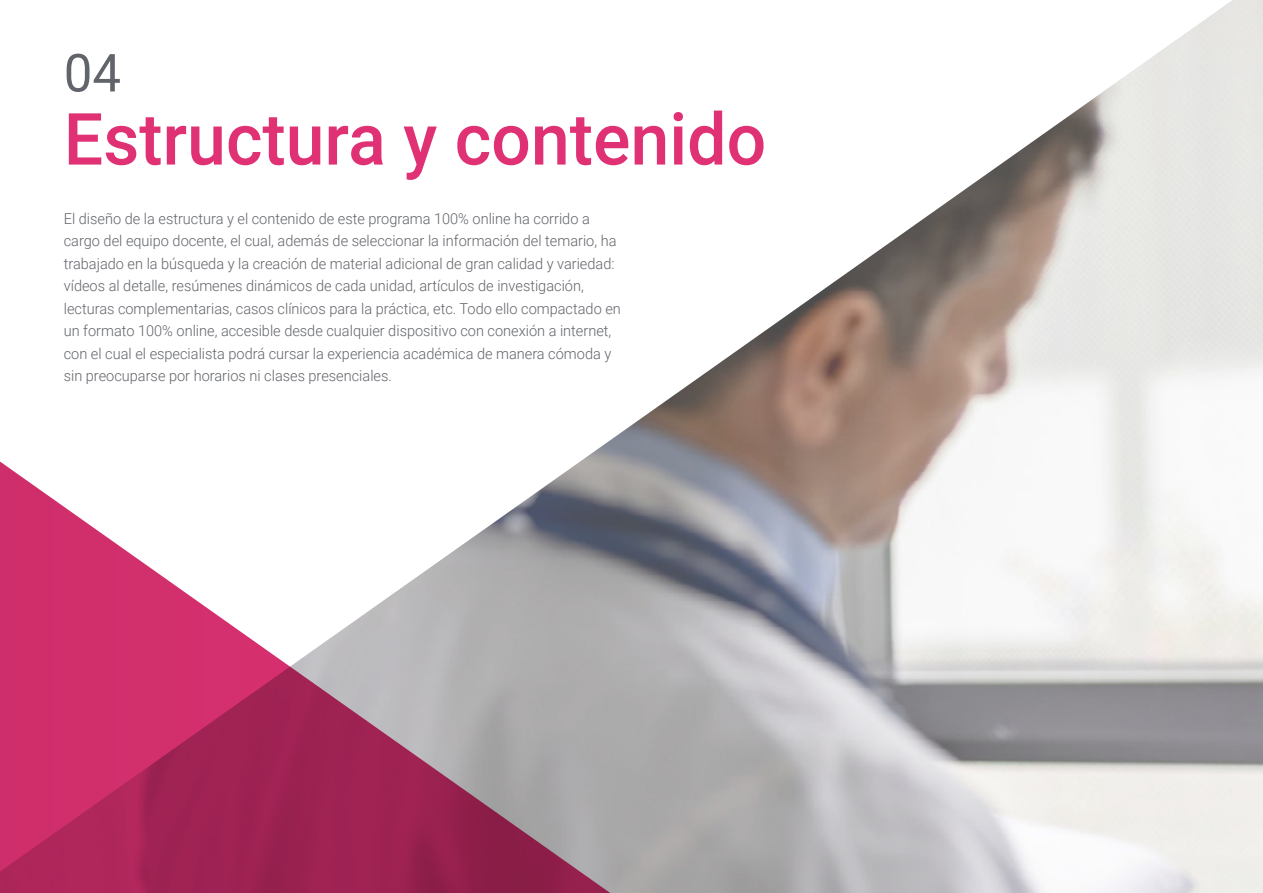
<style>
.page{position:relative;width:1263px;height:893px;background:#fff}
.page>*{position:absolute;margin:0;border:0;box-sizing:border-box;transform-origin:0 0}
.t1{font:500 72px "Roboto";color:#df3174}
.t2{font:52.5px "Roboto";color:#61646a}
.t3{font:300 15px/22.5px "Roboto";color:#61646a}
</style>
<div class="page">
<img style="left:602px;top:0;width:661px;height:893px">
<svg style="left:0;top:446px;width:640px;height:447px"></svg>
<h2 class="t2" style="left:64px;top:36px;width:59px">04</h2>
<h1 class="t1" style="left:64px;top:89px;width:704px">Estructura y contenido</h1>
<p class="t3" style="left:64px;top:207px;width:559px">El diseño de la estructura y el contenido de este programa 100% online ha corrido a cargo del equipo docente, el cual, además de seleccionar la información del temario, ha trabajado en la búsqueda y la creación de material adicional de gran calidad y variedad: vídeos al detalle, resúmenes dinámicos de cada unidad, artículos de investigación, lecturas complementarias, casos clínicos para la práctica, etc. Todo ello compactado en un formato 100% online, accesible desde cualquier dispositivo con conexión a internet, con el cual el especialista podrá cursar la experiencia académica de manera cómoda y sin preocuparse por horarios ni clases presenciales.</p>
</div>
